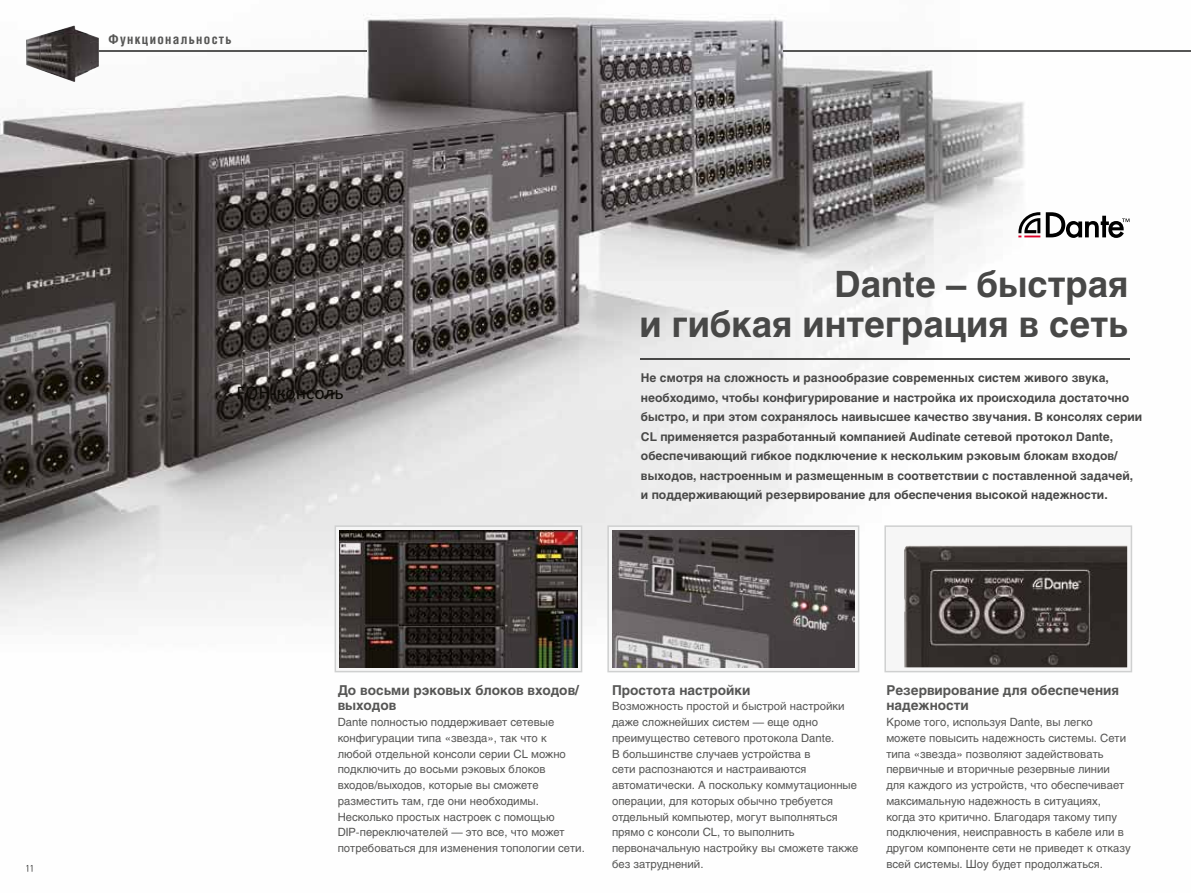
<style>
.page{position:relative;width:1191px;height:893px;background:#fff}
.page>*{position:absolute;margin:0;border:0;box-sizing:border-box;transform-origin:0 0}
.t1{font:700 36px/40.5px "Helios C";color:#484847;text-align:right}
.t2{font:19.5px "Calibri";color:#0c0a05}
.t3{font:700 13.5px/15.8px "Helios C";color:#565655}
.t4{font:700 13.5px "Helios Cond";letter-spacing:.1em;color:#565655}
.t5{font:700 12px/19.5px "Helios C";color:#484847}
.t6{font:11.25px/15.8px "Helios C";color:#565655}
</style>
<div class="page">
<img style="left:0;top:14px;width:1133px;height:858px">
<svg style="left:334px;top:525px;width:248px;height:147px"></svg>
<svg style="left:607px;top:525px;width:252px;height:147px"></svg>
<svg style="left:884px;top:525px;width:248px;height:147px"></svg>
<img style="left:612px;top:530px;width:242px;height:137px">
<img style="left:904px;top:545px;width:223px;height:122px">
<img style="left:339px;top:530px;width:238px;height:137px">
<hr style="left:65px;top:50px;width:302px;height:2px;background:#565655">
<hr style="left:783px;top:50px;width:408px;height:2px;background:#565655">
<hr style="left:640px;top:358px;width:489px;height:1px;background:#484847">
<img style="left:26px;top:26px;width:73px;height:56px">
<svg style="left:26px;top:865px;width:6px;height:7px"></svg>
<svg style="left:1018px;top:212px;width:111px;height:26px"></svg>
<p class="t4" style="left:108px;top:31px;width:125px">Функциональность</p>
<h2 class="t2" style="left:237px;top:380px;width:109px">FOH-консоль</h2>
<h1 class="t1" style="left:639px;top:263px;width:490px">Dante – быстрая<br>и гибкая интеграция в сеть</h1>
<p class="t5" style="left:641px;top:368px;width:503px">Не смотря на сложность и разнообразие современных систем живого звука, необходимо, чтобы конфигурирование и настройка их происходила достаточно быстро, и при этом сохранялось наивысшее качество звучания. В консолях серии CL применяется разработанный компанией Audinate сетевой протокол Dante, обеспечивающий гибкое подключение к нескольким рэковым блокам входов/ выходов, настроенным и размещенным в соответствии с поставленной задачей, и поддерживающий резервирование для обеспечения высокой надежности.</p>
<p class="t3" style="left:338px;top:682px;width:243px">До восьми рэковых блоков входов/ выходов</p>
<p class="t6" style="left:338px;top:714px;width:249px">Dante полностью поддерживает сетевые конфигурации типа «звезда», так что к<br>любой отдельной консоли серии CL можно подключить до восьми рэковых блоков входов/выходов, которые вы сможете разместить там, где они необходимы.<br>Несколько простых настроек с помощью DIP-переключателей — это все, что может потребоваться для изменения топологии сети.</p>
<p class="t3" style="left:612px;top:682px;width:140px">Простота настройки</p>
<p class="t6" style="left:612px;top:698px;width:248px">Возможность простой и быстрой настройки даже сложнейших систем — еще одно преимущество сетевого протокола Dante.<br>В большинстве случаев устройства в<br>сети распознаются и настраиваются автоматически. А поскольку коммутационные операции, для которых обычно требуется отдельный компьютер, могут выполняться прямо с консоли CL, то выполнить первоначальную настройку вы сможете также без затруднений.</p>
<p class="t3" style="left:886px;top:682px;width:234px">Резервирование для обеспечения надежности</p>
<p class="t6" style="left:886px;top:714px;width:246px">Кроме того, используя Dante, вы легко можете повысить надежность системы. Сети типа «звезда» позволяют задействовать первичные и вторичные резервные линии для каждого из устройств, что обеспечивает максимальную надежность в ситуациях, когда это критично. Благодаря такому типу подключения, неисправность в кабеле или в другом компоненте сети не приведет к отказу всей системы. Шоу будет продолжаться.</p>
</div>
